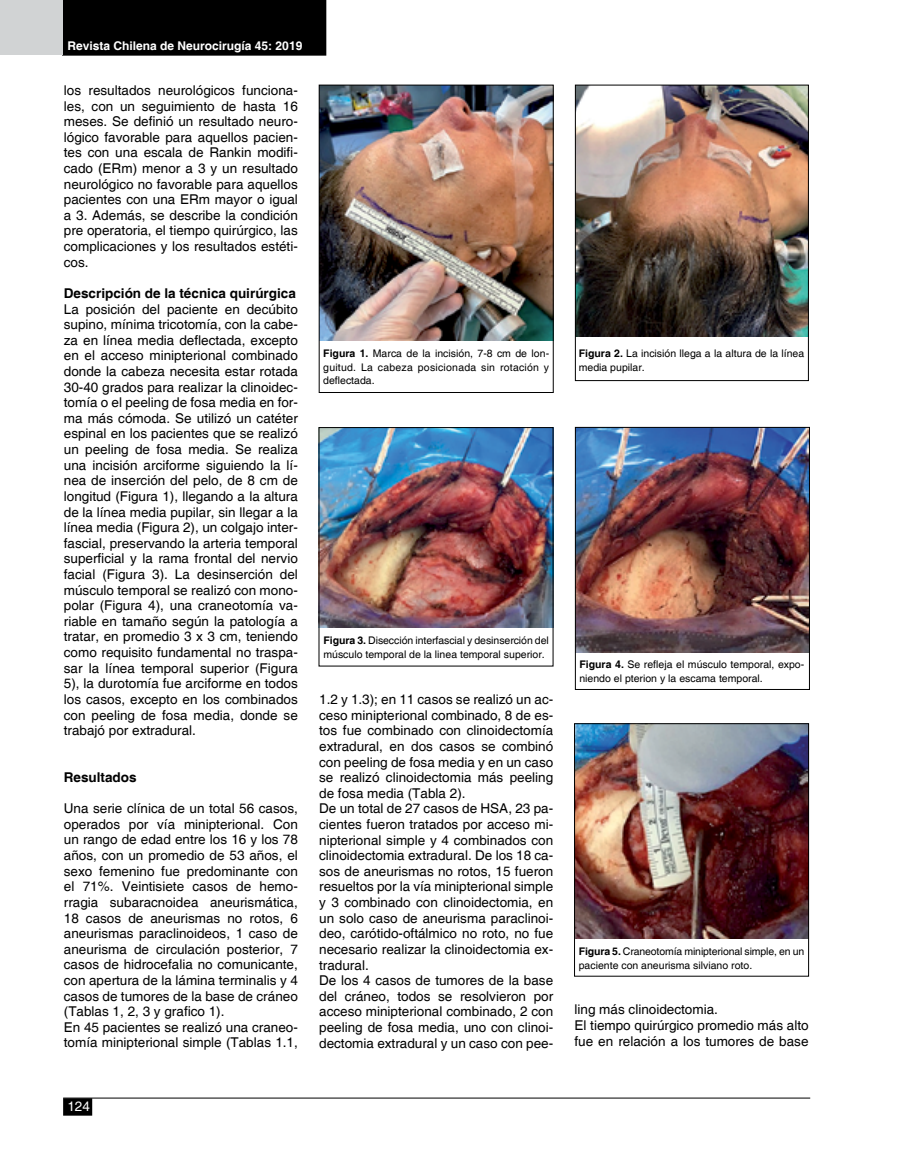
<style>
.page{position:relative;width:915px;height:1170px;background:#fff}
.page>*{position:absolute;margin:0;border:0;box-sizing:border-box;transform-origin:0 0}
.t1{font:13.5px/15.6px "Helvetica";color:#000}
.t2{font:700 13.5px "Helvetica";color:#000}
.t3{font:13.5px "Helvetica";color:#fff}
.t4{font:700 12px "Helvetica";color:#fff}
.t5{font:10.5px/13.5px "Helvetica";color:#000}
.s1{font-weight:700}
</style>
<div class="page">
<div style="left:64px;top:1098px;width:27px;height:16px;background:#000"></div>
<div style="left:63px;top:1098px;width:29px;height:17px;border:2px solid #000"></div>
<hr style="left:63px;top:1097px;width:747px;height:1px;background:#000">
<div style="left:62px;top:0;width:264px;height:56px;background:#000"></div>
<div style="left:0;top:0;width:62px;height:55px;background:#d1d3d4"></div>
<img style="left:321px;top:87px;width:230px;height:254px">
<div style="left:319px;top:85px;width:234px;height:307px;border:1px solid #000"></div>
<img style="left:577px;top:87px;width:229px;height:250px">
<div style="left:575px;top:85px;width:233px;height:296px;border:1px solid #000"></div>
<img style="left:321px;top:429px;width:230px;height:198px">
<img style="left:577px;top:429px;width:230px;height:223px">
<div style="left:575px;top:427px;width:234px;height:262px;border:1px solid #000"></div>
<img style="left:576px;top:725px;width:230px;height:213px">
<div style="left:574px;top:723px;width:234px;height:253px;border:1px solid #000"></div>
<p class="t4" style="left:67px;top:39px;width:236px">Revista Chilena de Neurocirugía 45: 2019</p>
<p class="t1" style="left:64px;top:83px;width:235px;text-align:justify">los resultados neurológicos funciona&shy;les, con un seguimiento de hasta 16 meses. Se definió un resultado neuro&shy;lógico favorable para aquellos pacien&shy;tes con una escala de Rankin modifi&shy;cado (ERm) menor a 3 y un resultado neurológico no favorable para aquellos pacientes con una ERm mayor o igual a 3. Además, se describe la condición pre operatoria, el tiempo quirúrgico, las complicaciones y los resultados estéti&shy;cos.</p>
<p class="t2" style="left:64px;top:285px;width:233px">Descripción de la técnica quirúrgica</p>
<p class="t1" style="left:64px;top:301px;width:235px;text-align:justify">La posición del paciente en decúbito supino, mínima tricotomía, con la cabe&shy;za en línea media deflectada, excepto en el acceso minipterional combinado donde la cabeza necesita estar rotada 30-40 grados para realizar la clinoidec&shy;tomía o el peeling de fosa media en for&shy;ma más cómoda. Se utilizó un catéter espinal en los pacientes que se realizó un peeling de fosa media. Se realiza una incisión arciforme siguiendo la lí&shy;nea de inserción del pelo, de 8 cm de longitud (Figura 1), llegando a la altura de la línea media pupilar, sin llegar a la línea media (Figura 2), un colgajo inter&shy;fascial, preservando la arteria temporal superficial y la rama frontal del nervio facial (Figura 3). La desinserción del músculo temporal se realizó con mono&shy;polar (Figura 4), una craneotomía va&shy;riable en tamaño según la patología a tratar, en promedio 3 x 3 cm, teniendo como requisito fundamental no traspa&shy;sar la línea temporal superior (Figura 5), la durotomía fue arciforme en todos los casos, excepto en los combinados con peeling de fosa media, donde se trabajó por extradural.</p>
<p class="t2" style="left:64px;top:769px;width:74px">Resultados</p>
<p class="t1" style="left:64px;top:801px;width:235px">Una serie clínica de un total 56 casos, operados por vía minipterional. Con un rango de edad entre los 16 y los 78 años, con un promedio de 53 años, el sexo femenino fue predominante con el 71%. Veintisiete casos de hemo&shy;rragia subaracnoidea aneurismática, 18 casos de aneurismas no rotos, 6 aneurismas paraclinoideos, 1 caso de aneurisma de circulación posterior, 7 casos de hidrocefalia no comunicante, con apertura de la lámina terminalis y 4 casos de tumores de la base de cráneo (Tablas 1, 2, 3 y grafico 1).<br>En 45 pacientes se realizó una craneo&shy;tomía minipterional simple (Tablas 1.1,</p>
<p class="t5" style="left:323px;top:347px;width:227px;text-align:justify"><span class="s1">Figura 1.</span> Marca de la incisión, 7-8 cm de lon&shy;guitud. La cabeza posicionada sin rotación y deflectada.</p>
<p class="t5" style="left:578px;top:347px;width:227px"><span class="s1">Figura 2.</span> La incisión llega a la altura de la línea media pupilar.</p>
<p class="t5" style="left:323px;top:634px;width:227px"><span class="s1">Figura 3.</span> Disección interfascial y desinserción del músculo temporal de la linea temporal superior.</p>
<p class="t1" style="left:319px;top:692px;width:235px">1.2 y 1.3); en 11 casos se realizó un ac&shy;ceso minipterional combinado, 8 de es&shy;tos fue combinado con clinoidectomía extradural, en dos casos se combinó con peeling de fosa media y en un caso se realizó clinoidectomia más peeling de fosa media (Tabla 2).<br>De un total de 27 casos de HSA, 23 pa&shy;cientes fueron tratados por acceso mi&shy;nipterional simple y 4 combinados con clinoidectomia extradural. De los 18 ca&shy;sos de aneurismas no rotos, 15 fueron resueltos por la vía minipterional simple y 3 combinado con clinoidectomia, en un solo caso de aneurisma paraclinoi&shy;deo, carótido-oftálmico no roto, no fue necesario realizar la clinoidectomia ex&shy;tradural.<br>De los 4 casos de tumores de la base del cráneo, todos se resolvieron por acceso minipterional combinado, 2 con peeling de fosa media, uno con clinoi&shy;dectomia extradural y un caso con pee-</p>
<p class="t5" style="left:579px;top:658px;width:226px"><span class="s1">Figura 4.</span> Se refleja el músculo temporal, expo&shy;niendo el pterion y la escama temporal.</p>
<p class="t5" style="left:578px;top:945px;width:227px"><span class="s1">Figura 5.</span> Craneotomía minipterional simple, en un paciente con aneurisma silviano roto.</p>
<p class="t1" style="left:574px;top:1002px;width:235px">ling más clinoidectomia.<br>El tiempo quirúrgico promedio más alto fue en relación a los tumores de base</p>
<p class="t3" style="left:67px;top:1098px;width:24px">124</p>
</div>
